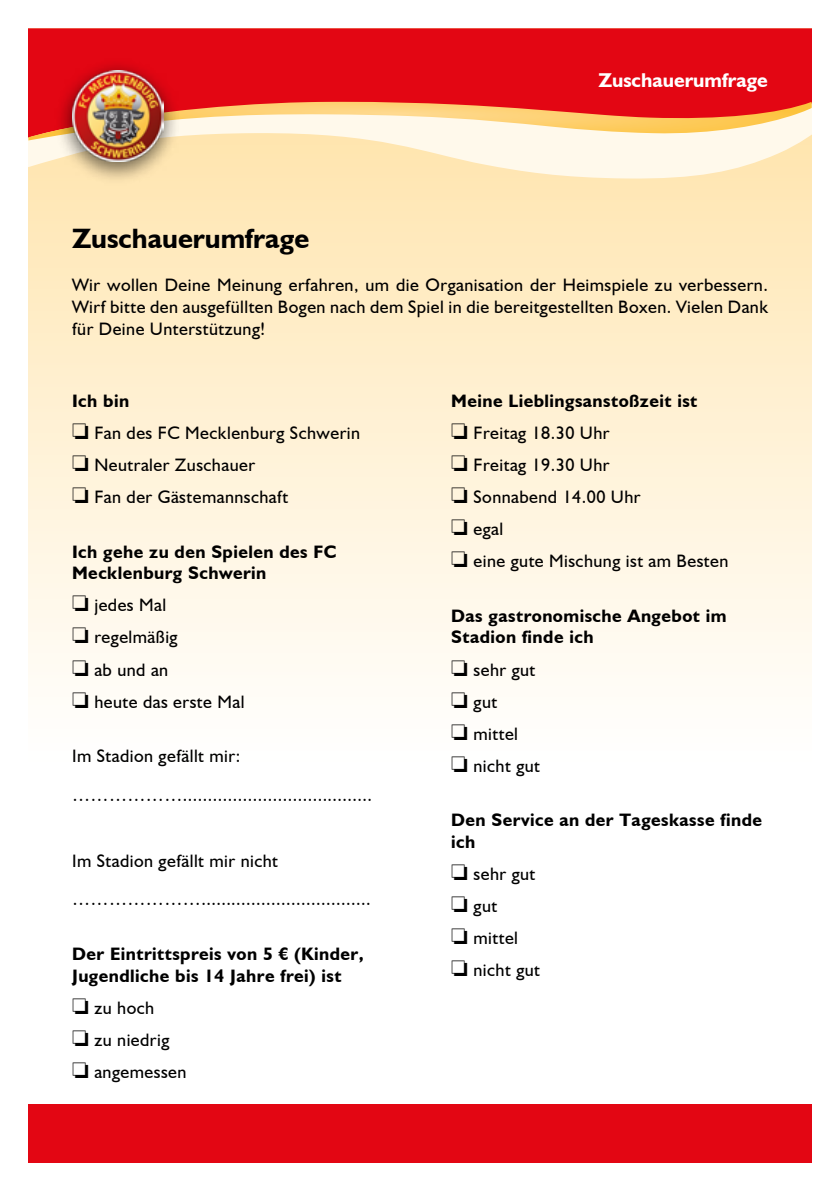
<style>
.page{position:relative;width:840px;height:1191px;background:#fff}
.page>*{position:absolute;margin:0;border:0;box-sizing:border-box;transform-origin:0 0}
.t1{font:700 28px "Humanist 521 BT";color:#000}
.t2{font:700 20px "Humanist 521 BT";color:#fff}
.t3{font:18px/32px "Humanist 521 BT";letter-spacing:.025em;color:#000}
.t4{font:700 18px/21.6px "Humanist 521 BT";letter-spacing:.025em;color:#000}
.s1{font-weight:700}
</style>
<div class="page">
<svg style="left:28px;top:179px;width:783px;height:499px"></svg>
<div style="left:28px;top:1103px;width:783px;height:59px;background:#e30613"></div>
<div style="left:28px;top:28px;width:783px;height:74px;background:#e30613"></div>
<svg style="left:28px;top:140px;width:783px;height:39px;fill:#ffe6b4"></svg>
<svg style="left:28px;top:102px;width:783px;height:38px"></svg>
<div style="left:54px;top:58px;width:127px;height:127px;background:#000;opacity:.53"></div>
<img style="left:72px;top:71px;width:91px;height:90px">
<p class="t2" style="left:598px;top:68px;width:171px">Zuschauerumfrage</p>
<h1 class="t1" style="left:72px;top:221px;width:239px">Zuschauerumfrage</h1>
<p class="t3" style="left:72px;top:274px;width:697px;line-height:21.6px;text-align:justify">Wir wollen Deine Meinung erfahren, um die Organisation der Heimspiele zu verbessern.<br>Wirf bitte den ausgefüllten Bogen nach dem Spiel in die bereitgestellten Boxen. Vielen Dank für Deine Unterstützung!</p>
<p class="t3" style="left:72px;top:384px;width:289px"><span class="s1">Ich bin<br></span>❏ Fan des FC Mecklenburg Schwerin ❏ Neutraler Zuschauer<br>❏ Fan der Gästemannschaft</p>
<p class="t4" style="left:72px;top:540px;width:265px">Ich gehe zu den Spielen des FC<br>Mecklenburg Schwerin</p>
<p class="t3" style="left:72px;top:589px;width:174px">❏ jedes Mal<br>❏ regelmäßig<br>❏ ab und an<br>❏ heute das erste Mal</p>
<p class="t3" style="left:72px;top:736px;width:301px;line-height:38.6px">Im Stadion gefällt mir: ………………......................................</p>
<p class="t3" style="left:72px;top:841px;width:300px;line-height:38.6px">Im Stadion gefällt mir nicht …………………..................................</p>
<p class="t4" style="left:72px;top:942px;width:293px">Der Eintrittspreis von 5 € (Kinder,<br>Jugendliche bis 14 Jahre frei) ist</p>
<p class="t3" style="left:72px;top:991px;width:116px">❏ zu hoch<br>❏ zu niedrig ❏ angemessen</p>
<p class="t3" style="left:451px;top:384px;width:278px"><span class="s1">Meine Lieblingsanstoßzeit ist<br></span>❏ Freitag 18.30 Uhr<br>❏ Freitag 19.30 Uhr<br>❏ Sonnabend 14.00 Uhr<br>❏ egal<br>❏ eine gute Mischung ist am Besten</p>
<p class="t4" style="left:451px;top:604px;width:277px">Das gastronomische Angebot im<br>Stadion finde ich</p>
<p class="t3" style="left:451px;top:653px;width:90px">❏ sehr gut ❏ gut<br>❏ mittel<br>❏ nicht gut</p>
<p class="t4" style="left:451px;top:809px;width:312px">Den Service an der Tageskasse finde ich</p>
<p class="t3" style="left:451px;top:857px;width:90px">❏ sehr gut ❏ gut<br>❏ mittel<br>❏ nicht gut</p>
</div>
